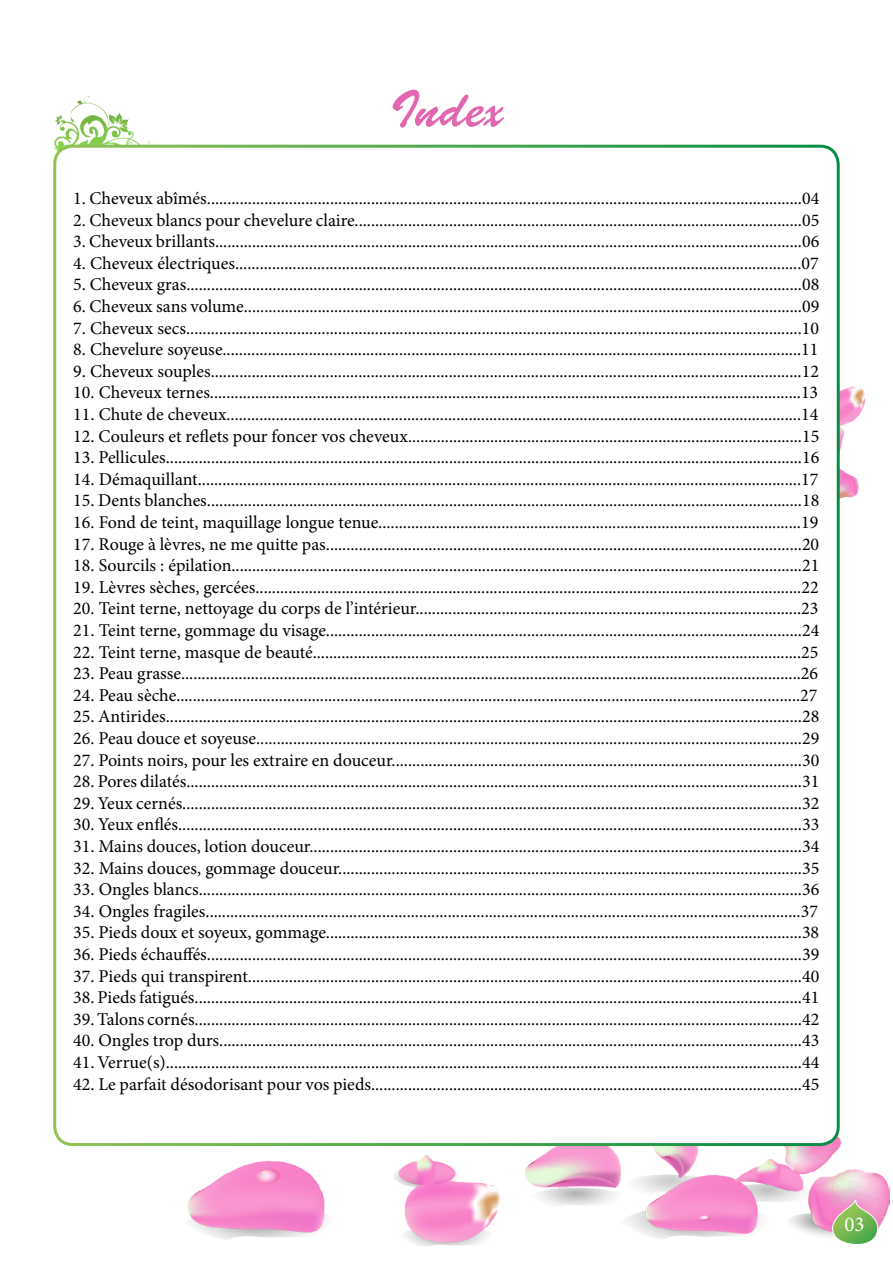
<style>
.page{position:relative;width:893px;height:1263px;background:#fff}
.page>*{position:absolute;margin:0;border:0;box-sizing:border-box;transform-origin:0 0}
.t1{font:52.5px "Brush Script Std";color:#e168b0}
.t2{font:21px "Minion Pro";color:#fff}
.t3{font:18px "Minion Pro";color:#000}
</style>
<div class="page">
<img style="left:187px;top:387px;width:703px;height:859px">
<svg style="left:828px;top:1200px;width:53px;height:46px;background:#b2b794"></svg>
<img style="left:53px;top:96px;width:168px;height:60px">
<div style="left:55px;top:146px;width:783px;height:998px;background:#fff;border-radius:18px"></div>
<h1 class="t1" style="left:390px;top:80px;width:115px">Index</h1>
<p class="t3" style="left:73px;top:186px;width:747px">1. Cheveux abîmés.................................................................................................................................................04</p>
<p class="t3" style="left:73px;top:208px;width:747px">2. Cheveux blancs pour chevelure claire.............................................................................................................05</p>
<p class="t3" style="left:73px;top:229px;width:747px">3. Cheveux brillants...............................................................................................................................................06</p>
<p class="t3" style="left:73px;top:251px;width:747px">4. Cheveux électriques..........................................................................................................................................07</p>
<p class="t3" style="left:73px;top:273px;width:748px">5. Cheveux gras......................................................................................................................................................08</p>
<p class="t3" style="left:73px;top:294px;width:747px">6. Cheveux sans volume........................................................................................................................................09</p>
<p class="t3" style="left:73px;top:316px;width:747px">7. Cheveux secs......................................................................................................................................................10</p>
<p class="t3" style="left:73px;top:337px;width:747px">8. Chevelure soyeuse.............................................................................................................................................11</p>
<p class="t3" style="left:73px;top:359px;width:747px">9. Cheveux souples................................................................................................................................................12</p>
<p class="t3" style="left:73px;top:381px;width:746px">10. Cheveux ternes................................................................................................................................................13</p>
<p class="t3" style="left:73px;top:402px;width:747px">11. Chute de cheveux............................................................................................................................................14</p>
<p class="t3" style="left:73px;top:424px;width:747px">12. Couleurs et reflets pour foncer vos cheveux................................................................................................15</p>
<p class="t3" style="left:73px;top:445px;width:747px">13. Pellicules...........................................................................................................................................................16</p>
<p class="t3" style="left:73px;top:467px;width:747px">14. Démaquillant...................................................................................................................................................17</p>
<p class="t3" style="left:73px;top:489px;width:748px">15. Dents blanches.................................................................................................................................................18</p>
<p class="t3" style="left:73px;top:510px;width:746px">16. Fond de teint, maquillage longue tenue.......................................................................................................19</p>
<p class="t3" style="left:73px;top:532px;width:747px">17. Rouge à lèvres, ne me quitte pas....................................................................................................................20</p>
<p class="t3" style="left:73px;top:553px;width:747px">18. Sourcils : épilation...........................................................................................................................................21</p>
<p class="t3" style="left:73px;top:575px;width:747px">19. Lèvres sèches, gercées.....................................................................................................................................22</p>
<p class="t3" style="left:73px;top:597px;width:747px">20. Teint terne, nettoyage du corps de l’intérieur..............................................................................................23</p>
<p class="t3" style="left:73px;top:618px;width:747px">21. Teint terne, gommage du visage....................................................................................................................24</p>
<p class="t3" style="left:73px;top:640px;width:747px">22. Teint terne, masque de beauté.......................................................................................................................25</p>
<p class="t3" style="left:73px;top:661px;width:746px">23. Peau grasse.......................................................................................................................................................26</p>
<p class="t3" style="left:73px;top:683px;width:746px">24. Peau sèche........................................................................................................................................................27</p>
<p class="t3" style="left:73px;top:705px;width:747px">25. Antirides...........................................................................................................................................................28</p>
<p class="t3" style="left:73px;top:726px;width:747px">26. Peau douce et soyeuse.....................................................................................................................................29</p>
<p class="t3" style="left:73px;top:748px;width:748px">27. Points noirs, pour les extraire en douceur....................................................................................................30</p>
<p class="t3" style="left:73px;top:769px;width:748px">28. Pores dilatés......................................................................................................................................................31</p>
<p class="t3" style="left:73px;top:791px;width:747px">29. Yeux cernés.......................................................................................................................................................32</p>
<p class="t3" style="left:73px;top:813px;width:748px">30. Yeux enflés........................................................................................................................................................33</p>
<p class="t3" style="left:73px;top:834px;width:747px">31. Mains douces, lotion douceur........................................................................................................................34</p>
<p class="t3" style="left:73px;top:856px;width:747px">32. Mains douces, gommage douceur.................................................................................................................35</p>
<p class="t3" style="left:73px;top:877px;width:747px">33. Ongles blancs...................................................................................................................................................36</p>
<p class="t3" style="left:73px;top:899px;width:746px">34. Ongles fragiles.................................................................................................................................................37</p>
<p class="t3" style="left:73px;top:921px;width:747px">35. Pieds doux et soyeux, gommage....................................................................................................................38</p>
<p class="t3" style="left:73px;top:942px;width:748px">36. Pieds échauffés.................................................................................................................................................39</p>
<p class="t3" style="left:73px;top:964px;width:747px">37. Pieds qui transpirent.......................................................................................................................................40</p>
<p class="t3" style="left:73px;top:985px;width:748px">38. Pieds fatigués....................................................................................................................................................41</p>
<p class="t3" style="left:73px;top:1007px;width:748px">39. Talons cornés....................................................................................................................................................42</p>
<p class="t3" style="left:73px;top:1029px;width:748px">40. Ongles trop durs..............................................................................................................................................43</p>
<p class="t3" style="left:73px;top:1050px;width:747px">41. Verrue(s)...........................................................................................................................................................44</p>
<p class="t3" style="left:73px;top:1072px;width:747px">42. Le parfait désodorisant pour vos pieds.........................................................................................................45</p>
<p class="t2" style="left:844px;top:1210px;width:22px">03</p>
</div>
